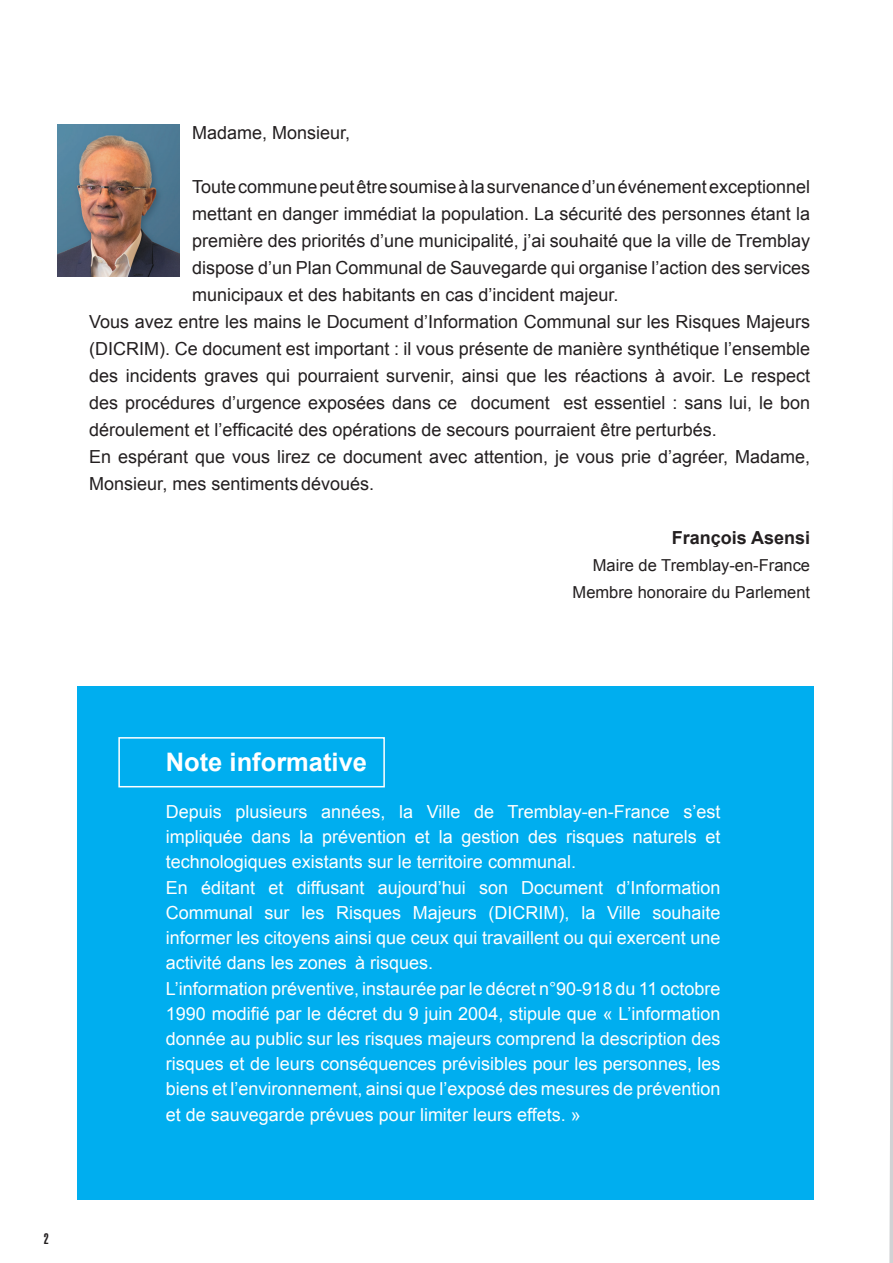
<style>
.page{position:relative;width:893px;height:1263px;background:#fff}
.page>*{position:absolute;margin:0;border:0;box-sizing:border-box;transform-origin:0 0}
.t1{font:700 25.5px "Arial";color:#fff}
.t2{font:18px "Arial";color:#231f20}
.t3{font:18px/25.2px "Arial";color:#fff}
.t4{font:700 18px "Arial";color:#231f20}
.t5{font:16.5px/27px "Arial";color:#231f20;text-align:right}
.t6{font:900 extra-condensed 15px "Helvetica";color:#231f20}
</style>
<div class="page">
<svg style="left:889px;top:494px;width:4px;height:769px"></svg>
<div style="left:77px;top:686px;width:737px;height:514px;background:#00aeef"></div>
<img style="left:57px;top:124px;width:122px;height:153px">
<div style="left:118px;top:737px;width:267px;height:50px;border:2px solid #fff"></div>
<p class="t2" style="left:192px;top:122px;width:160px">Madame, Monsieur,</p>
<p class="t2" style="left:192px;top:176px;width:619px">Toute commune peut être soumise à la survenance d’un événement exceptionnel</p>
<p class="t2" style="left:192px;top:203px;width:619px">mettant en danger immédiat la population. La sécurité des personnes étant la</p>
<p class="t2" style="left:192px;top:230px;width:619px">première des priorités d’une municipalité, j’ai souhaité que la ville de Tremblay</p>
<p class="t2" style="left:192px;top:257px;width:619px">dispose d’un Plan Communal de Sauvegarde qui organise l’action des services</p>
<p class="t2" style="left:192px;top:284px;width:428px">municipaux et des habitants en cas d’incident majeur.</p>
<p class="t2" style="left:89px;top:311px;width:722px">Vous avez entre les mains le Document d’Information Communal sur les Risques Majeurs</p>
<p class="t2" style="left:89px;top:338px;width:722px">(DICRIM). Ce document est important : il vous présente de manière synthétique l’ensemble</p>
<p class="t2" style="left:89px;top:365px;width:722px">des incidents graves qui pourraient survenir, ainsi que les réactions à avoir. Le respect</p>
<p class="t2" style="left:89px;top:392px;width:722px">des procédures d’urgence exposées dans ce document est essentiel : sans lui, le bon</p>
<p class="t2" style="left:89px;top:419px;width:629px">déroulement et l’efficacité des opérations de secours pourraient être perturbés.</p>
<p class="t2" style="left:89px;top:446px;width:722px">En espérant que vous lirez ce document avec attention, je vous prie d’agréer, Madame,</p>
<p class="t2" style="left:89px;top:473px;width:287px">Monsieur, mes sentiments dévoués.</p>
<p class="t4" style="left:672px;top:527px;width:140px">François Asensi</p>
<p class="t5" style="left:573px;top:551px;width:239px">Maire de Tremblay-en-France<br>Membre honoraire du Parlement</p>
<p class="t6" style="left:44px;top:1230px;width:6px">2</p>
<h1 class="t1" style="left:166px;top:748px;width:203px">Note informative</h1>
<p class="t3" style="left:166px;top:799px;width:556px">Depuis plusieurs années, la Ville de Tremblay-en-France s’est impliquée dans la prévention et la gestion des risques naturels et technologiques existants sur le territoire communal.<br>En éditant et diffusant aujourd’hui son Document d’Information Communal sur les Risques Majeurs (DICRIM), la Ville souhaite informer les citoyens ainsi que ceux qui travaillent ou qui exercent une activité dans les zones à risques.<br>L’information préventive, instaurée par le décret n°90-918 du 11 octobre 1990 modifié par le décret du 9 juin 2004, stipule que « L’information donnée au public sur les risques majeurs comprend la description des risques et de leurs conséquences prévisibles pour les personnes, les biens et l’environnement, ainsi que l’exposé des mesures de prévention et de sauvegarde prévues pour limiter leurs effets. »</p>
</div>
